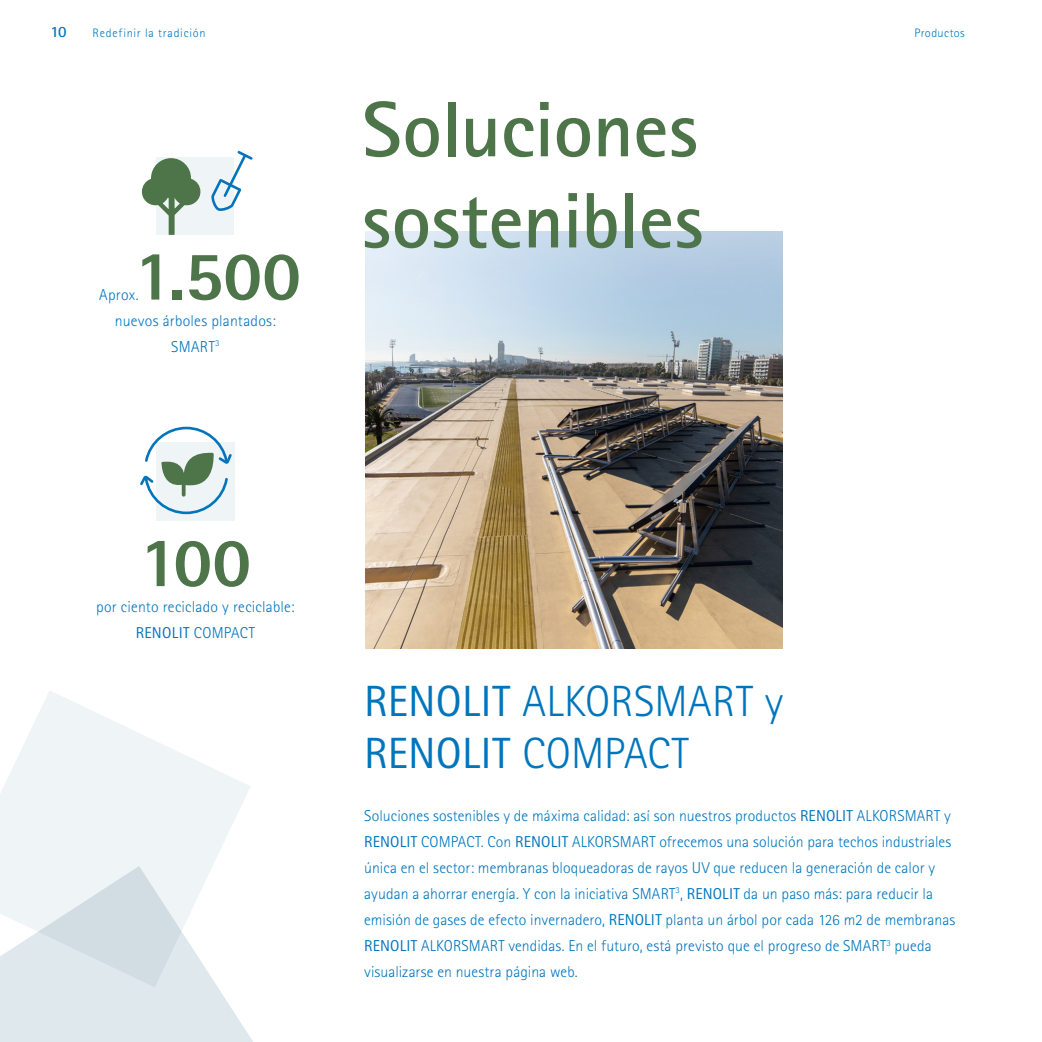
<style>
.page{position:relative;width:1042px;height:1042px;background:#fff}
.page>*{position:absolute;margin:0;border:0;box-sizing:border-box;transform-origin:0 0}
.t1{font:700 78.75px/91.2px "Rotis Sans Serif Std";letter-spacing:-.005em;color:#4d7549}
.t2{font:800 70px "Rotis Sans Serif Std";color:#4d7549}
.t3{font:300 43.75px/52.1px "Rotis Sans Serif Std";letter-spacing:.005em;color:#0075bc}
.t4{font:300 15.75px/26.1px "Rotis Sans Serif Std";letter-spacing:.005em;color:#0075bc;text-align:center}
.t5{font:700 15.75px "Rotis Sans Serif Std";color:#0075bc}
.t6{font:300 12.25px "Rotis Sans Serif Std";letter-spacing:.055em;color:#0075bc}
.t7{font:300 12.25px "Rotis Sans Serif Std";letter-spacing:.035em;color:#0075bc}
.s1{font-weight:400}
</style>
<div class="page">
<img style="left:365px;top:409px;width:417px;height:239px">
<svg style="left:365px;top:231px;width:418px;height:178px;background:#b3bfc9"></svg>
<div style="left:0;top:987px;width:253px;height:55px;background:#dfe8ec"></div>
<svg style="left:0;top:691px;width:250px;height:296px;fill:#eff4f6"></svg>
<div style="left:156px;top:157px;width:78px;height:78px;background:#eff4f6"></div>
<svg style="left:142px;top:158px;width:58px;height:77px"></svg>
<svg style="left:211px;top:151px;width:42px;height:60px"></svg>
<div style="left:156px;top:443px;width:78px;height:78px;background:#eff4f6"></div>
<svg style="left:140px;top:426px;width:94px;height:89px"></svg>
<p class="t5" style="left:50px;top:22px;width:18px">10</p>
<p class="t6" style="left:92px;top:26px;width:115px">Redefinir la tradición</p>
<p class="t7" style="left:914px;top:26px;width:52px">Productos</p>
<h2 class="t2" style="left:134px;top:231px;width:168px">1.500</h2>
<p class="t4" style="left:99px;top:281px;width:41px">Aprox.</p>
<p class="t4" style="left:115px;top:307px;width:163px">nuevos árboles plantados:<br>SMART<sup>3</sup></p>
<h1 class="t1" style="left:362px;top:83px;width:343px">Soluciones sostenibles</h1>
<h2 class="t2" style="left:140px;top:518px;width:113px">100</h2>
<p class="t4" style="left:96px;top:594px;width:200px">por ciento reciclado y reciclable:<br><span class="s1">RENOLIT</span> COMPACT</p>
<h3 class="t3" style="left:364px;top:676px;width:421px"><span class="s1">RENOLIT</span> ALKORSMART y<br><span class="s1">RENOLIT</span> COMPACT</h3>
<p class="t4" style="left:364px;top:802px;width:592px;text-align:left">Soluciones sostenibles y de máxima calidad: así son nuestros productos <span class="s1">RENOLIT</span> ALKORSMART y <span class="s1">RENOLIT</span> COMPACT. Con <span class="s1">RENOLIT</span> ALKORSMART ofrecemos una solución para techos industriales única en el sector: membranas bloqueadoras de rayos UV que reducen la generación de calor y ayudan a ahorrar energía. Y con la iniciativa SMART<sup>3</sup>, <span class="s1">RENOLIT</span> da un paso más: para reducir la emisión de gases de efecto invernadero, <span class="s1">RENOLIT</span> planta un árbol por cada 126 m2 de membranas <span class="s1">RENOLIT</span> ALKORSMART vendidas. En el futuro, está previsto que el progreso de SMART<sup>3</sup> pueda visualizarse en nuestra página web.</p>
</div>
